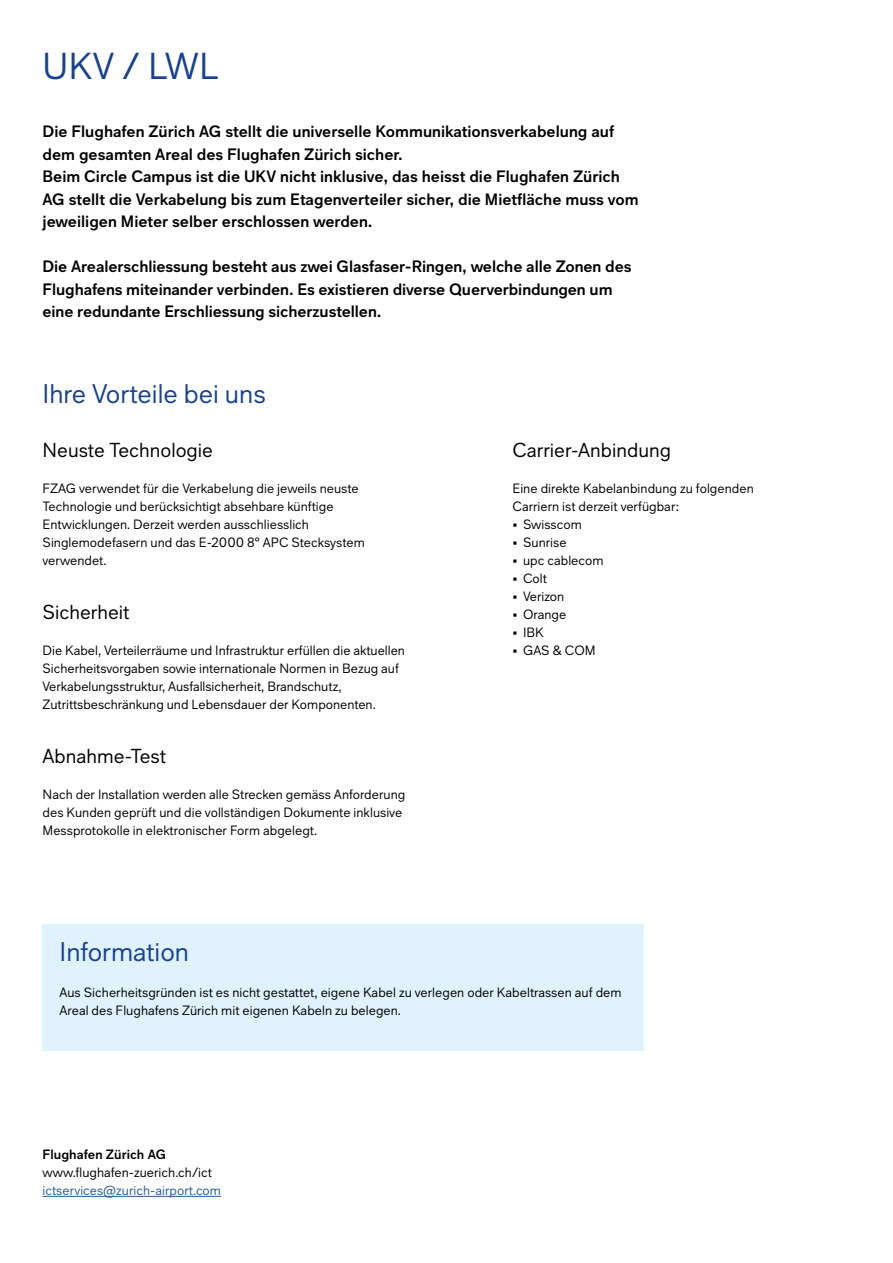
<style>
.page{position:relative;width:893px;height:1263px;background:#fff}
.page>*{position:absolute;margin:0;border:0;box-sizing:border-box;transform-origin:0 0}
.t1{font:37.5px "Zurich Airport";color:#164194}
.t2{font:27px "Zurich Airport";color:#164194}
.t3{font:20.25px "Zurich Airport";color:#000}
.t4{font:700 16.5px/22.5px "Zurich Airport";color:#000}
.t5{font:13.5px/18px "Zurich Airport";letter-spacing:.005em;color:#000}
.t6{font:13.5px "Zurich Airport";letter-spacing:.005em;color:#275b9b}
.t7{font:700 13.5px "Zurich Airport";letter-spacing:.005em;color:#000}
</style>
<div class="page">
<div style="left:43px;top:925px;width:601px;height:126px;background:#dff2fd"></div>
<hr style="left:43px;top:1196px;width:178px;height:1px;background:#275b9b">
<h1 class="t1" style="left:43px;top:43px;width:178px">UKV / LWL</h1>
<p class="t4" style="left:43px;top:120px;width:598px">Die Flughafen Zürich AG stellt die universelle Kommunikationsverkabelung auf dem gesamten Areal des Flughafen Zürich sicher.<br>Beim Circle Campus ist die UKV nicht inklusive, das heisst die Flughafen Zürich AG stellt die Verkabelung bis zum Etagenverteiler sicher, die Mietfläche muss vom jeweiligen Mieter selber erschlossen werden.</p>
<p class="t4" style="left:43px;top:255px;width:590px">Die Arealerschliessung besteht aus zwei Glasfaser-Ringen, welche alle Zonen des<br>Flughafens miteinander verbinden. Es existieren diverse Querverbindungen um eine redundante Erschliessung sicherzustellen.</p>
<h2 class="t2" style="left:43px;top:377px;width:225px">Ihre Vorteile bei uns</h2>
<h3 class="t3" style="left:43px;top:437px;width:172px">Neuste Technologie</h3>
<p class="t5" style="left:43px;top:479px;width:324px">FZAG verwendet für die Verkabelung die jeweils neuste Technologie und berücksichtigt absehbare künftige Entwicklungen. Derzeit werden ausschliesslich Singlemodefasern und das E-2000 8° APC Stecksystem verwendet.</p>
<h3 class="t3" style="left:43px;top:599px;width:88px">Sicherheit</h3>
<p class="t5" style="left:43px;top:641px;width:364px">Die Kabel, Verteilerräume und Infrastruktur erfüllen die aktuellen Sicherheitsvorgaben sowie internationale Normen in Bezug auf Verkabelungsstruktur, Ausfallsicherheit, Brandschutz, Zutrittsbeschränkung und Lebensdauer der Komponenten.</p>
<h3 class="t3" style="left:43px;top:743px;width:125px">Abnahme-Test</h3>
<p class="t5" style="left:43px;top:785px;width:364px">Nach der Installation werden alle Strecken gemäss Anforderung des Kunden geprüft und die vollständigen Dokumente inklusive<br>Messprotokolle in elektronischer Form abgelegt.</p>
<h3 class="t3" style="left:512px;top:437px;width:160px">Carrier-Anbindung</h3>
<p class="t5" style="left:512px;top:479px;width:243px">Eine direkte Kabelanbindung zu folgenden<br>Carriern ist derzeit verfügbar:</p>
<p class="t5" style="left:512px;top:515px;width:71px">• Swisscom</p>
<p class="t5" style="left:512px;top:533px;width:56px">• Sunrise</p>
<p class="t5" style="left:512px;top:551px;width:93px">• upc cablecom</p>
<p class="t5" style="left:512px;top:569px;width:36px">• Colt</p>
<p class="t5" style="left:512px;top:587px;width:53px">• Verizon</p>
<p class="t5" style="left:512px;top:605px;width:55px">• Orange</p>
<p class="t5" style="left:512px;top:623px;width:33px">• IBK</p>
<p class="t5" style="left:512px;top:641px;width:85px">• GAS &amp; COM</p>
<h2 class="t2" style="left:60px;top:935px;width:131px">Information</h2>
<p class="t5" style="left:60px;top:983px;width:564px">Aus Sicherheitsgründen ist es nicht gestattet, eigene Kabel zu verlegen oder Kabeltrassen auf dem<br>Areal des Flughafens Zürich mit eigenen Kabeln zu belegen.</p>
<p class="t7" style="left:43px;top:1146px;width:125px">Flughafen Zürich AG</p>
<p class="t5" style="left:43px;top:1163px;width:171px">www.flughafen-zuerich.ch/ict</p>
<p class="t6" style="left:43px;top:1182px;width:180px">ictservices@zurich-airport.com</p>
</div>
